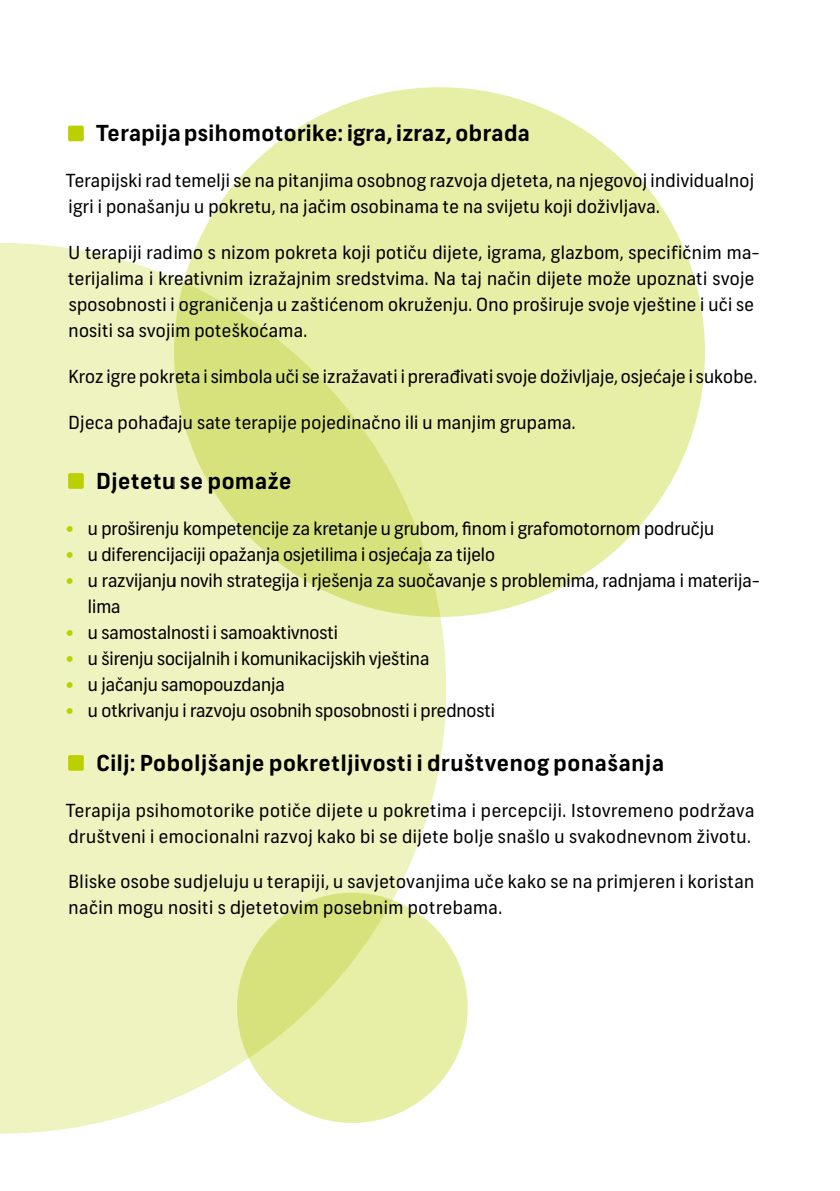
<style>
.page{position:relative;width:840px;height:1191px;background:#fff}
.page>*{position:absolute;margin:0;border:0;box-sizing:border-box;transform-origin:0 0}
.t1{font:700 22px "Frank";letter-spacing:.03em;color:#000}
.t2{font:18px/26px "Frank";letter-spacing:.02em;color:#000}
.t3{font:18px/26px "Frank";color:#000}
.s1{font-size:22px;color:#bccf00}
</style>
<div class="page">
<div style="left:0;top:243px;width:446px;height:890px;background:#eef3c0"></div>
<div style="left:68px;top:126px;width:16px;height:15px;background:#bccf00;border-radius:2px"></div>
<div style="left:68px;top:473px;width:16px;height:16px;background:#bccf00;border-radius:2px"></div>
<div style="left:68px;top:755px;width:16px;height:15px;background:#bccf00;border-radius:2px"></div>
<svg style="left:174px;top:87px;width:530px;height:530px;fill:#e7eea6"></svg>
<svg style="left:237px;top:892px;width:230px;height:231px;fill:#e7eea6"></svg>
<p class="t1" style="left:96px;top:120px;width:435px">Terapija psihomotorike: igra, izraz, obrada</p>
<p class="t2" style="left:66px;top:168px;width:689px">Terapijski rad temelji se na pitanjima osobnog razvoja djeteta, na njegovoj individualnoj igri i ponašanju u pokretu, na jačim osobinama te na svijetu koji doživljava.</p>
<p class="t2" style="left:68px;top:240px;width:692px">U terapiji radimo s nizom pokreta koji potiču dijete, igrama, glazbom, specifičnim ma&shy;terijalima i kreativnim izražajnim sredstvima. Na taj način dijete može upoznati svoje sposobnosti i ograničenja u zaštićenom okruženju. Ono proširuje svoje vještine i uči se nositi sa svojim poteškoćama.</p>
<p class="t2" style="left:68px;top:364px;width:689px">Kroz igre pokreta i simbola uči se izražavati i prerađivati svoje doživljaje, osjećaje i sukobe.</p>
<p class="t2" style="left:68px;top:410px;width:508px">Djeca pohađaju sate terapije pojedinačno ili u manjim grupama.</p>
<p class="t1" style="left:96px;top:467px;width:196px">Djetetu se pomaže</p>
<p class="t3" style="left:66px;top:516px;width:649px"><span class="s1">•</span> u proširenju kompetencije za kretanje u grubom, finom i grafomotornom području</p>
<p class="t3" style="left:66px;top:542px;width:430px"><span class="s1">•</span> u diferencijaciji opažanja osjetilima i osjećaja za tijelo</p>
<p class="t3" style="left:88px;top:568px;width:673px;text-indent:-22px"><span class="s1">•</span> u razvijanju novih strategija i rješenja za suočavanje s problemima, radnjama i materija&shy;lima</p>
<p class="t3" style="left:66px;top:620px;width:274px"><span class="s1">•</span> u samostalnosti i samoaktivnosti</p>
<p class="t3" style="left:66px;top:646px;width:365px"><span class="s1">•</span> u širenju socijalnih i komunikacijskih vještina</p>
<p class="t3" style="left:66px;top:672px;width:220px"><span class="s1">•</span> u jačanju samopouzdanja</p>
<p class="t3" style="left:66px;top:698px;width:430px"><span class="s1">•</span> u otkrivanju i razvoju osobnih sposobnosti i prednosti</p>
<p class="t1" style="left:96px;top:749px;width:568px">Cilj: Poboljšanje pokretljivosti i društvenog ponašanja</p>
<p class="t2" style="left:66px;top:797px;width:689px">Terapija psihomotorike potiče dijete u pokretima i percepciji. Istovremeno podržava društveni i emocionalni razvoj kako bi se dijete bolje snašlo u svakodnevnom životu.</p>
<p class="t2" style="left:68px;top:869px;width:687px">Bliske osobe sudjeluju u terapiji, u savjetovanjima uče kako se na primjeren i koristan način mogu nositi s djetetovim posebnim potrebama.</p>
</div>
